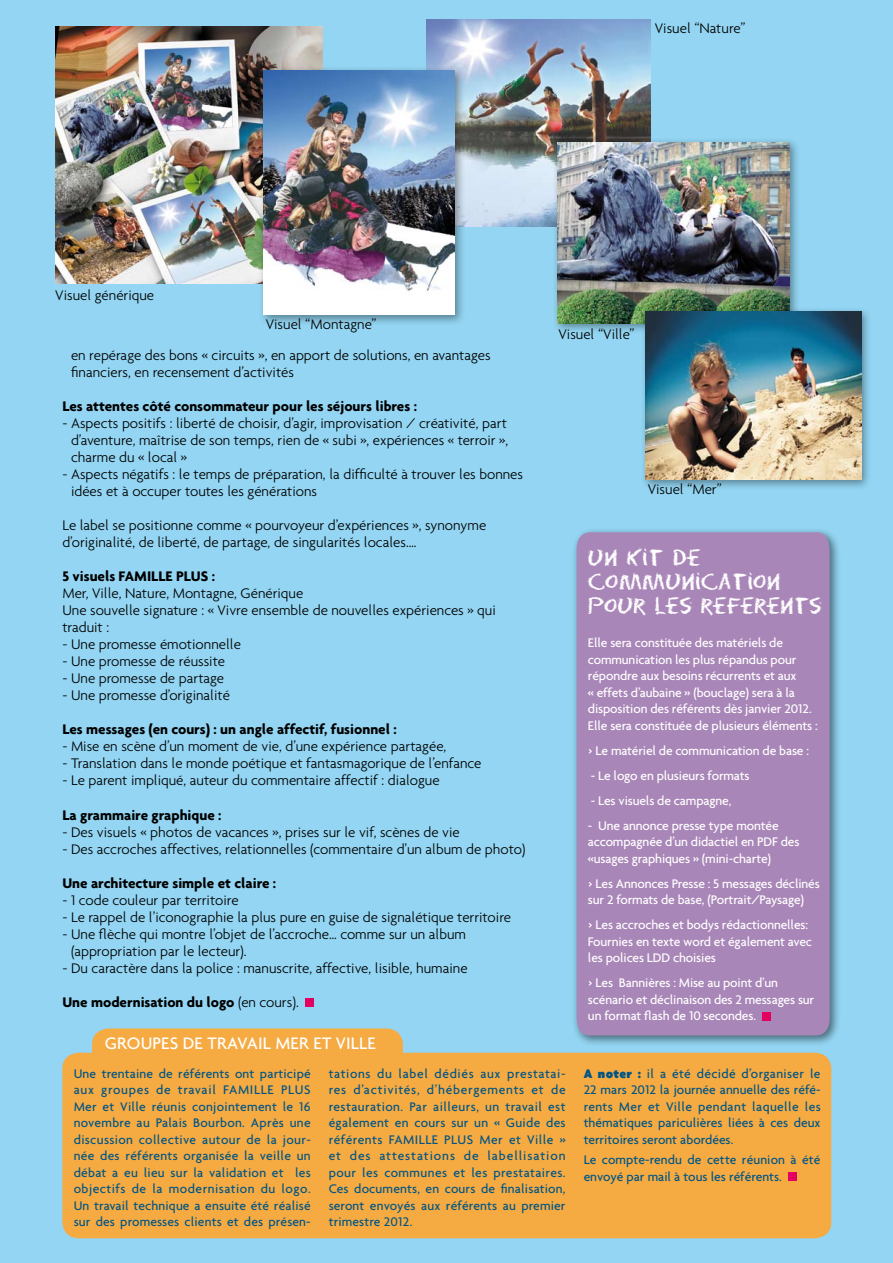
<style>
.page{position:relative;width:893px;height:1263px;background:#93d5f2}
.page>*{position:absolute;margin:0;border:0;box-sizing:border-box;transform-origin:0 0}
.t1{font:21px/24px "Eraser Dust";letter-spacing:.01em;color:#fff}
.t2{font:500 18px "Agenda";letter-spacing:.01em;color:#fff}
.t3{font:300 15px/17px "Agenda";color:#000}
.t4{font:700 15px "Agenda";color:#000}
.t5{font:500 13.5px/16.5px "Agenda";letter-spacing:.01em;color:#005585;text-align:justify}
.t6{font:500 13.5px/16.5px "Agenda";letter-spacing:-.01em;color:#fff}
.s1{font-weight:300}
.s2{font-weight:900}
</style>
<div class="page">
<div style="left:305px;top:998px;width:8px;height:8px;background:#e30060"></div>
<div style="left:62px;top:1028px;width:769px;height:210px;background:#f6aa42"></div>
<div style="left:788px;top:1172px;width:9px;height:9px;background:#e30060"></div>
<img style="left:55px;top:27px;width:268px;height:256px">
<img style="left:426px;top:19px;width:225px;height:207px">
<div style="left:258px;top:65px;width:208px;height:261px;background:#000;opacity:.4"></div>
<img style="left:264px;top:70px;width:191px;height:245px">
<div style="left:552px;top:137px;width:248px;height:197px;background:#000;opacity:.4"></div>
<img style="left:557px;top:142px;width:232px;height:181px">
<div style="left:640px;top:307px;width:232px;height:183px;background:#000;opacity:.4"></div>
<img style="left:646px;top:312px;width:215px;height:167px">
<div style="left:571px;top:527px;width:270px;height:519px;background:#000;opacity:.5"></div>
<div style="left:577px;top:532px;width:253px;height:503px;background:#a986b8"></div>
<div style="left:762px;top:1012px;width:9px;height:8px;background:#e30060"></div>
<p class="t3" style="left:55px;top:286px;width:100px">Visuel générique</p>
<p class="t3" style="left:266px;top:316px;width:112px">Visuel “Montagne”</p>
<p class="t3" style="left:655px;top:19px;width:92px">Visuel “Nature”</p>
<p class="t3" style="left:558px;top:325px;width:78px">Visuel “Ville”</p>
<p class="t3" style="left:71px;top:347px;width:421px">en repérage des bons « circuits », en apport de solutions, en avantages financiers, en recensement d’activités</p>
<p class="t4" style="left:62px;top:397px;width:356px">Les attentes côté consommateur pour les séjours libres :</p>
<p class="t3" style="left:71px;top:415px;width:439px;text-align:justify;text-indent:-9px">- Aspects positifs : liberté de choisir, d’agir, improvisation / créativité, part d’aventure, maîtrise de son temps, rien de « subi », expériences « terroir », charme du « local »</p>
<p class="t3" style="left:71px;top:466px;width:454px;text-indent:-9px">- Aspects négatifs : le temps de préparation, la difficulté à trouver les bonnes idées et à occuper toutes les générations</p>
<p class="t3" style="left:62px;top:517px;width:425px">Le label se positionne comme « pourvoyeur d’expériences », synonyme d’originalité, de liberté, de partage, de singularités locales.…</p>
<p class="t4" style="left:62px;top:567px;width:154px">5 visuels FAMILLE PLUS :</p>
<p class="t3" style="left:62px;top:585px;width:435px">Mer, Ville, Nature, Montagne, Générique<br>Une souvelle signature : « Vivre ensemble de nouvelles expériences » qui traduit :</p>
<p class="t3" style="left:62px;top:636px;width:180px">- Une promesse émotionnelle</p>
<p class="t3" style="left:62px;top:653px;width:164px">- Une promesse de réussite</p>
<p class="t3" style="left:62px;top:670px;width:163px">- Une promesse de partage</p>
<p class="t3" style="left:62px;top:687px;width:169px">- Une promesse d’originalité</p>
<p class="t4" style="left:62px;top:720px;width:336px">Les messages (en cours) : un angle affectif, fusionnel :</p>
<p class="t3" style="left:62px;top:738px;width:386px">- Mise en scène d’un moment de vie, d’une expérience partagée,</p>
<p class="t3" style="left:62px;top:755px;width:421px">- Translation dans le monde poétique et fantasmagorique de l’enfance</p>
<p class="t3" style="left:62px;top:772px;width:379px">- Le parent impliqué, auteur du commentaire affectif : dialogue</p>
<p class="t4" style="left:62px;top:805px;width:161px">La grammaire graphique :</p>
<p class="t3" style="left:62px;top:823px;width:399px">- Des visuels « photos de vacances », prises sur le vif, scènes de vie</p>
<p class="t3" style="left:62px;top:840px;width:464px">- Des accroches affectives, relationnelles (commentaire d’un album de photo)</p>
<p class="t4" style="left:62px;top:873px;width:215px">Une architecture simple et claire :</p>
<p class="t3" style="left:62px;top:891px;width:178px">- 1 code couleur par territoire</p>
<p class="t3" style="left:62px;top:908px;width:450px">- Le rappel de l’iconographie la plus pure en guise de signalétique territoire</p>
<p class="t3" style="left:71px;top:925px;width:397px;text-indent:-9px">- Une flèche qui montre l’objet de l’accroche… comme sur un album (appropriation par le lecteur).</p>
<p class="t3" style="left:62px;top:959px;width:407px">- Du caractère dans la police : manuscrite, affective, lisible, humaine</p>
<p class="t4" style="left:62px;top:993px;width:238px">Une modernisation du logo <span class="s1">(en cours).</span></p>
<p class="t2" style="left:105px;top:1032px;width:25px">GROU</p>
<p class="t2" style="left:153px;top:1032px;width:225px">PEs DE TRAVAI L mer et ville</p>
<p class="t5" style="left:74px;top:1065px;width:238px">Une trentaine de référents ont participé aux groupes de travail FAMI</p>
<p class="t5" style="left:329px;top:1065px;width:238px">tations du label dédiés aux prestatai&shy;res d’activités, d’hébergements et de restauration. Par ailleurs, un travail est également en cours sur un « Guide des référents FAMI</p>
<p class="t5" style="left:74px;top:1081px;width:239px;text-indent:180px">LLE PLUS Mer et Ville réunis conjointement le 16 novembre au Palais Bourbon. Après une discussion collective autour de la jour&shy;née des référents organisée la veille un débat a eu lieu sur la validation et les objectifs de la modernisation du logo.<br>Un travail technique a ensuite été réalisé sur des promesses clients et des présen-</p>
<p class="t5" style="left:329px;top:1131px;width:238px;text-indent:90px">LLE PLUS Mer et Ville » et des attestations de labellisation pour les communes et les prestataires.<br>Ces documents, en cours de finalisation, seront envoyés aux référents au premier trimestre 2012.</p>
<p class="t3" style="left:648px;top:481px;width:76px">Visuel “Mer”</p>
<h1 class="t1" style="left:588px;top:545px;width:236px">UN KIT DE<br>COMMUNICATION<br>POUR LES REFERENTS</h1>
<p class="t6" style="left:588px;top:634px;width:231px">Elle sera constituée des matériels de communication les plus répandus pour répondre aux besoins récurrents et aux<br>« effets d’aubaine » (bouclage) sera à la disposition des référents dès janvier 2012.<br>Elle sera constituée de plusieurs éléments :</p>
<p class="t6" style="left:588px;top:742px;width:223px">&gt; Le matériel de communication de base :</p>
<p class="t6" style="left:591px;top:767px;width:160px">- Le logo en plusieurs formats</p>
<p class="t6" style="left:591px;top:792px;width:142px">- Les visuels de campagne,</p>
<p class="t6" style="left:588px;top:817px;width:213px">- Une annonce presse type montée accompagnée d’un didactiel en PDF des «usages graphiques » (mini-charte)</p>
<p class="t6" style="left:588px;top:875px;width:233px">&gt; Les Annonces Presse : 5 messages déclinés sur 2 formats de base, (Portrait/Paysage)</p>
<p class="t6" style="left:588px;top:916px;width:226px">&gt; Les accroches et bodys rédactionnelles:<br>Fournies en texte word et également avec les polices LDD choisies</p>
<p class="t6" style="left:588px;top:974px;width:228px">&gt; Les Bannières : Mise au point d’un scénario et déclinaison des 2 messages sur un format flash de 10 secondes.</p>
<p class="t5" style="left:584px;top:1065px;width:239px"><span class="s2">A noter :</span> il a été décidé d’organiser le 22 mars 2012 la journée annuelle des réfé&shy;rents Mer et Ville pendant laquelle les thématiques pariculières liées à ces deux territoires seront abordées.</p>
<p class="t5" style="left:584px;top:1151px;width:238px">Le compte-rendu de cette réunion à été envoyé par mail à tous les référents.</p>
</div>
